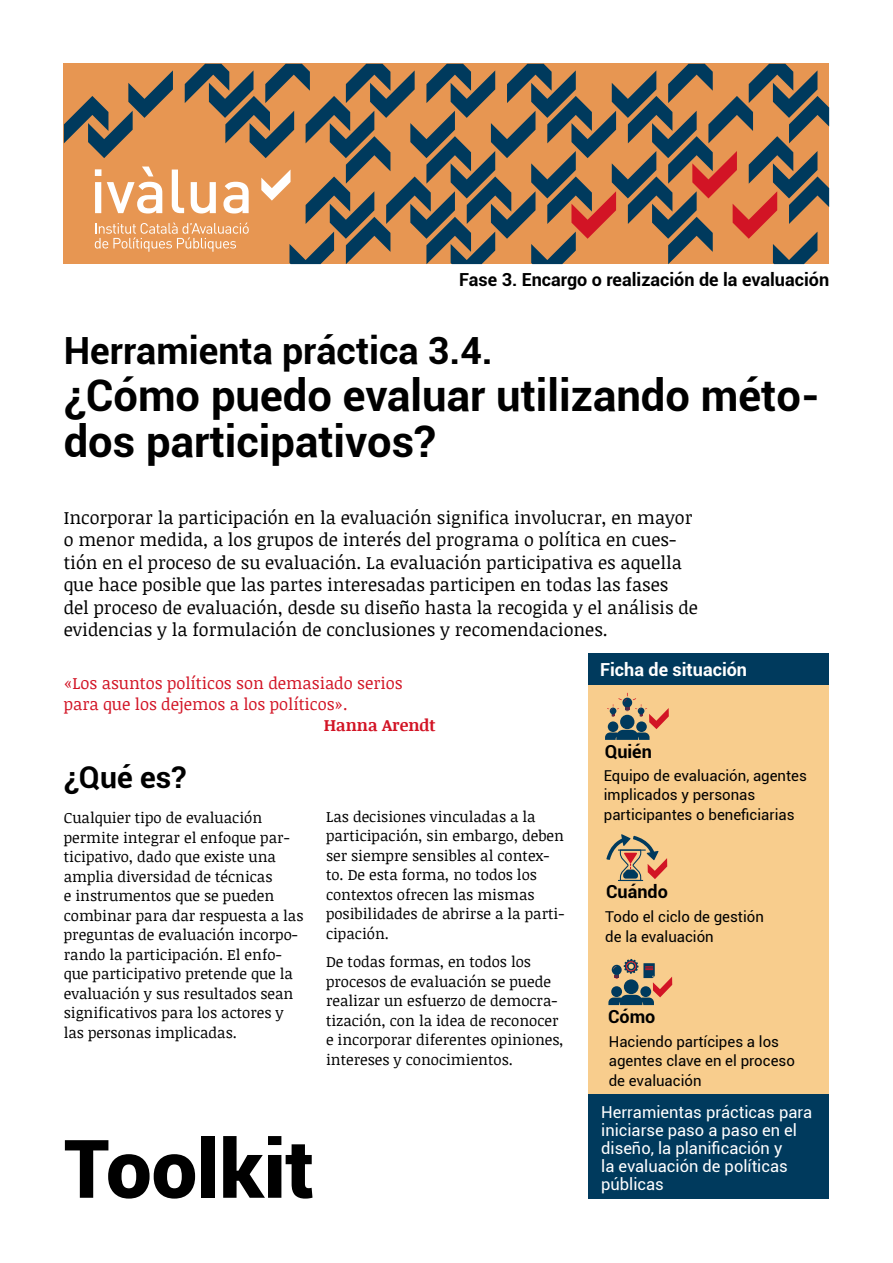
<style>
.page{position:relative;width:893px;height:1263px;background:#fff}
.page>*{position:absolute;margin:0;border:0;box-sizing:border-box;transform-origin:0 0}
.t1{font:900 81px "Roboto";color:#000}
.t2{font:700 43.5px/46.5px "Roboto";color:#000}
.t3{font:700 37.5px "Roboto";color:#000}
.t4{font:700 30px "Roboto";color:#000}
.t5{font:18px/22.5px "Noticia Text";color:#000}
.t6{font:700 18px "Roboto";color:#000}
.t7{font:700 18px "Roboto";color:#fff}
.t8{font:16.5px/18px "Roboto";color:#fff}
.t9{font:16.5px/21px "Noticia Text";color:#d21425}
.t10{font:700 16.5px "Noticia Text";color:#d21425}
.t11{font:15px/19.5px "Noticia Text";color:#000}
.t12{font:15px/19.5px "Roboto";color:#000}
</style>
<div class="page">
<svg style="left:64px;top:64px;width:765px;height:200px;background:#a57c58"></svg>
<div style="left:588px;top:653px;width:241px;height:441px;background:#f8cd8d"></div>
<div style="left:588px;top:653px;width:241px;height:32px;background:#003a5d"></div>
<div style="left:588px;top:1094px;width:241px;height:105px;background:#003a5d"></div>
<svg style="left:605px;top:693px;width:64px;height:47px"></svg>
<svg style="left:606px;top:834px;width:61px;height:47px"></svg>
<svg style="left:608px;top:959px;width:64px;height:46px"></svg>
<p class="t6" style="left:459px;top:267px;width:372px">Fase 3. Encargo o realización de la evaluación</p>
<h3 class="t3" style="left:64px;top:324px;width:430px">Herramienta práctica 3.4.</h3>
<h2 class="t2" style="left:64px;top:370px;width:758px">¿Cómo puedo evaluar utilizando méto&shy;dos participativos?</h2>
<p class="t5" style="left:64px;top:506px;width:636px">Incorporar la participación en la evaluación significa involucrar, en mayor o menor medida, a los grupos de interés del programa o política en cues&shy;tión en el proceso de su evaluación. La evaluación participativa es aquella que hace posible que las partes interesadas participen en todas las fases del proceso de evaluación, desde su diseño hasta la recogida y el análisis de evidencias y la formulación de conclusiones y recomendaciones.</p>
<p class="t7" style="left:600px;top:657px;width:149px">Ficha de situación</p>
<p class="t9" style="left:64px;top:672px;width:340px">«Los asuntos políticos son demasiado serios para que los dejemos a los políticos».</p>
<p class="t10" style="left:324px;top:713px;width:114px">Hanna Arendt</p>
<h3 class="t4" style="left:64px;top:756px;width:124px">¿Qué es?</h3>
<p class="t11" style="left:64px;top:807px;width:241px">Cualquier tipo de evaluación permite integrar el enfoque par&shy;ticipativo, dado que existe una amplia diversidad de técnicas<br>e instrumentos que se pueden combinar para dar respuesta a las preguntas de evaluación incorpo&shy;rando la participación. El enfo&shy;que participativo pretende que la evaluación y sus resultados sean significativos para los actores y las personas implicadas.</p>
<p class="t11" style="left:326px;top:806px;width:240px">Las decisiones vinculadas a la participación, sin embargo, deben ser siempre sensibles al contex&shy;to. De esta forma, no todos los contextos ofrecen las mismas posibilidades de abrirse a la parti&shy;cipación.</p>
<p class="t6" style="left:605px;top:739px;width:49px">Quién</p>
<p class="t12" style="left:604px;top:765px;width:205px">Equipo de evaluación, agentes implicados y personas participantes o beneficiarias</p>
<p class="t6" style="left:606px;top:879px;width:63px">Cuándo</p>
<p class="t12" style="left:605px;top:907px;width:160px">Todo el ciclo de gestión de la evaluación</p>
<p class="t11" style="left:326px;top:951px;width:239px">De todas formas, en todos los procesos de evaluación se puede realizar un esfuerzo de democra&shy;tización, con la idea de reconocer e incorporar diferentes opiniones, intereses y conocimientos.</p>
<p class="t6" style="left:608px;top:1004px;width:49px">Cómo</p>
<p class="t12" style="left:609px;top:1031px;width:188px">Haciendo partícipes a los agentes clave en el proceso de evaluación</p>
<h1 class="t1" style="left:64px;top:1111px;width:252px">Toolkit</h1>
<p class="t8" style="left:601px;top:1102px;width:213px">Herramientas prácticas para iniciarse paso a paso en el diseño, la planificación y<br>la evaluación de políticas públicas</p>
</div>
